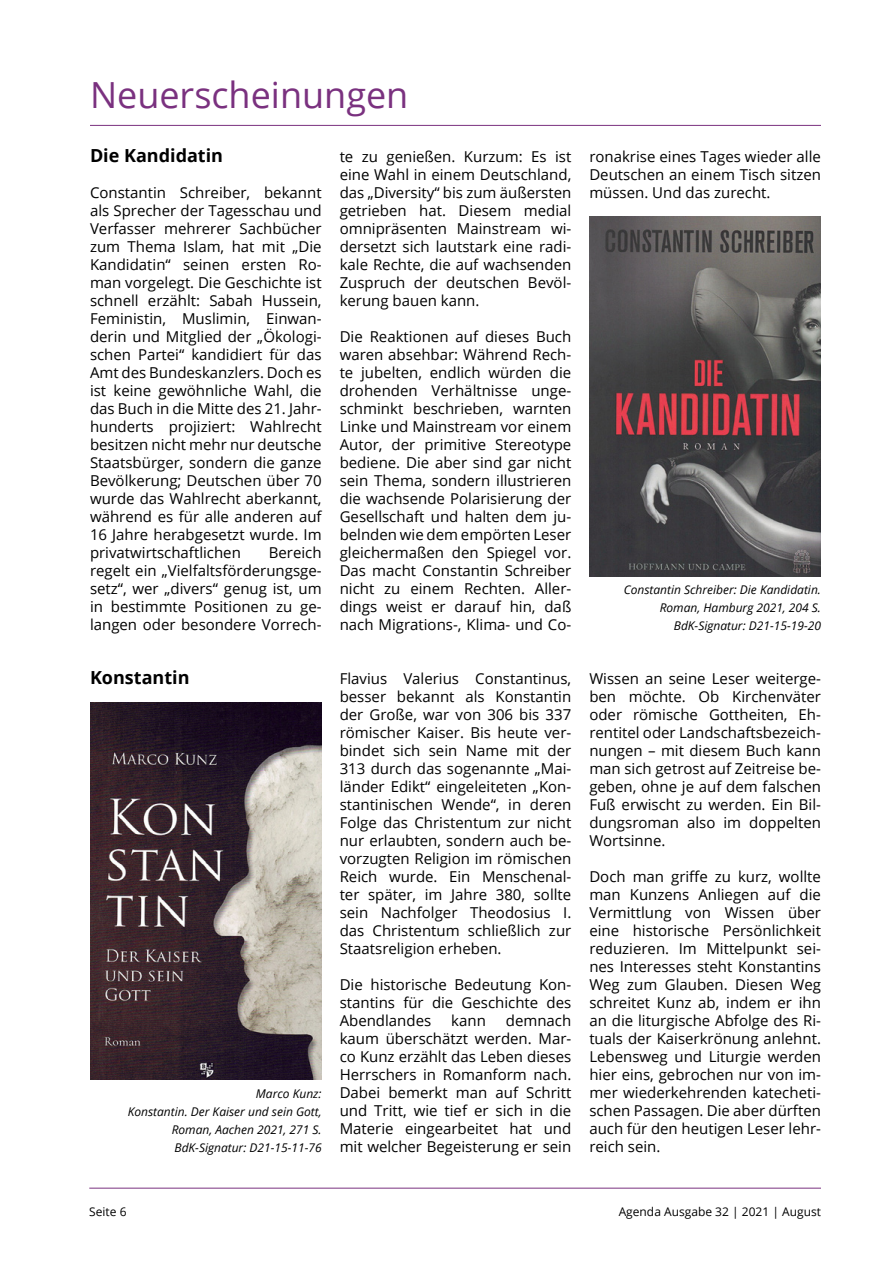
<style>
.page{position:relative;width:893px;height:1263px;background:#fff}
.page>*{position:absolute;margin:0;border:0;box-sizing:border-box;transform-origin:0 0}
.t1{font:36px "Open Sans";color:#7a317f}
.t2{font:700 18px "Open Sans";color:#000}
.t3{font:15px/18px "Open Sans";color:#000;text-align:justify}
.t4{font:italic 12px/18px "Open Sans";color:#000;text-align:right}
.t5{font:12px "Open Sans";color:#000}
</style>
<div class="page">
<hr style="left:89px;top:1188px;width:732px;height:1px;background:#7a317f">
<hr style="left:90px;top:125px;width:731px;height:1px;background:#7a317f">
<img style="left:90px;top:702px;width:232px;height:378px">
<img style="left:589px;top:216px;width:232px;height:360px">
<h1 class="t1" style="left:90px;top:70px;width:320px">Neuerscheinungen</h1>
<p class="t2" style="left:90px;top:143px;width:135px">Die Kandidatin</p>
<p class="t3" style="left:90px;top:183px;width:233px">Constantin Schreiber, bekannt als Sprecher der Tagesschau und Verfasser mehrerer Sachbücher zum Thema Islam, hat mit „Die Kandidatin“ seinen ersten Ro&shy;man vorgelegt. Die Geschichte ist schnell erzählt: Sabah Hussein, Feministin, Muslimin, Einwan&shy;derin und Mitglied der „Ökologi&shy;schen Partei“ kandidiert für das Amt des Bundeskanzlers. Doch es ist keine gewöhnliche Wahl, die das Buch in die Mitte des 21. Jahr&shy;hunderts projiziert: Wahlrecht besitzen nicht mehr nur deutsche Staatsbürger, sondern die ganze Bevölkerung; Deutschen über 70 wurde das Wahlrecht aberkannt, während es für alle anderen auf 16 Jahre herabgesetzt wurde. Im privatwirtschaftlichen</p>
<p class="t3" style="left:340px;top:147px;width:233px">te zu genießen. Kurzum: Es ist eine Wahl in einem Deutschland, das „Diversity“ bis zum äußersten getrieben hat. Diesem medial omnipräsenten Mainstream wi&shy;dersetzt sich lautstark eine radi&shy;kale Rechte, die auf wachsenden Zuspruch der deutschen Bevöl&shy;kerung bauen kann.</p>
<p class="t3" style="left:340px;top:327px;width:233px">Die Reaktionen auf dieses Buch waren absehbar: Während Rech&shy;te jubelten, endlich würden die drohenden Verhältnisse unge&shy;schminkt beschrieben, warnten Linke und Mainstream vor einem Autor, der primitive Stereotype bediene. Die aber sind gar nicht sein Thema, sondern illustrieren die wachsende Polarisierung der Gesellschaft und halten dem ju&shy;belnden wie dem empörten Leser gleichermaßen den Spiegel vor.<br>Das macht Constantin Schreiber nicht zu einem Rechten. Aller&shy;dings weist er darauf hin, daß nach Migrations-, Klima- und Co-</p>
<p class="t3" style="left:90px;top:543px;width:233px;text-indent:179px">Bereich regelt ein „Vielfaltsförderungsge&shy;setz“, wer „divers“ genug ist, um in bestimmte Positionen zu ge&shy;langen oder besondere Vorrech-</p>
<p class="t2" style="left:90px;top:665px;width:101px">Konstantin</p>
<p class="t3" style="left:340px;top:669px;width:233px">Flavius Valerius Constantinus, besser bekannt als Konstantin der Große, war von 306 bis 337 römischer Kaiser. Bis heute ver&shy;bindet sich sein Name mit der 313 durch das sogenannte „Mai&shy;länder Edikt“ eingeleiteten „Kon&shy;stantinischen Wende“, in deren Folge das Christentum zur nicht nur erlaubten, sondern auch be&shy;vorzugten Religion im römischen Reich wurde. Ein Menschenal&shy;ter später, im Jahre 380, sollte sein Nachfolger Theodosius I. das Christentum schließlich zur Staatsreligion erheben.</p>
<p class="t3" style="left:340px;top:975px;width:233px">Die historische Bedeutung Kon&shy;stantins für die Geschichte des Abendlandes</p>
<p class="t3" style="left:340px;top:1011px;width:233px;text-indent:166px">demnach kaum überschätzt werden. Mar&shy;co Kunz erzählt das Leben dieses Herrschers in Romanform nach.<br>Dabei bemerkt man auf Schritt und Tritt, wie tief er sich in die Materie eingearbeitet hat und mit welcher Begeisterung er sein</p>
<p class="t3" style="left:451px;top:1011px;width:36px">kann</p>
<p class="t4" style="left:128px;top:1084px;width:195px">Marco Kunz:<br>Konstantin. Der Kaiser und sein Gott,<br>Roman, Aachen 2021, 271 S.<br>BdK-Signatur: D21-15-11-76</p>
<p class="t3" style="left:589px;top:147px;width:233px">ronakrise eines Tages wieder alle Deutschen an einem Tisch sitzen müssen. Und das zurecht.</p>
<p class="t4" style="left:624px;top:580px;width:199px">Constantin Schreiber: Die Kandidatin.<br>Roman, Hamburg 2021, 204 S.<br>BdK-Signatur: D21-15-19-20</p>
<p class="t3" style="left:589px;top:669px;width:233px">Wissen an seine Leser weiterge&shy;ben möchte. Ob Kirchenväter oder römische Gottheiten, Eh&shy;rentitel oder Landschaftsbezeich&shy;nungen – mit diesem Buch kann man sich getrost auf Zeitreise be&shy;geben, ohne je auf dem falschen Fuß erwischt zu werden. Ein Bil&shy;dungsroman also im doppelten Wortsinne.</p>
<p class="t3" style="left:589px;top:867px;width:233px">Doch man griffe zu kurz, wollte man Kunzens Anliegen auf die Vermittlung von Wissen über eine historische Persönlichkeit reduzieren. Im Mittelpunkt sei&shy;nes Interesses steht Konstantins Weg zum Glauben. Diesen Weg schreitet Kunz ab, indem er ihn an die liturgische Abfolge des Ri&shy;tuals der Kaiserkrönung anlehnt.<br>Lebensweg und Liturgie werden hier eins, gebrochen nur von im&shy;mer wiederkehrenden katecheti&shy;schen Passagen. Die aber dürften auch für den heutigen Leser lehr&shy;reich sein.</p>
<p class="t5" style="left:89px;top:1203px;width:39px">Seite 6</p>
<p class="t5" style="left:619px;top:1203px;width:204px">Agenda Ausgabe 32 | 2021 | August</p>
</div>
